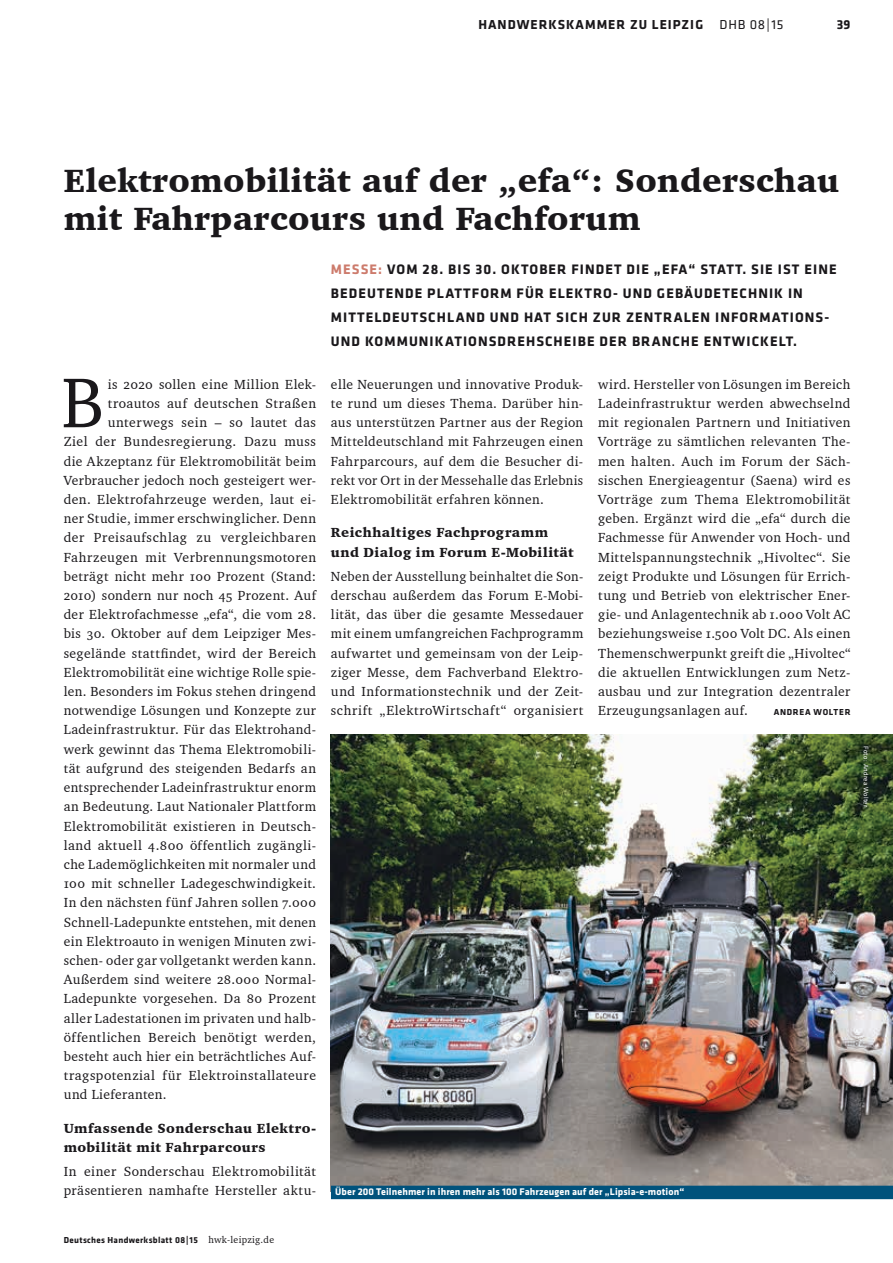
<style>
.page{position:relative;width:893px;height:1263px;background:#fff}
.page>*{position:absolute;margin:0;border:0;box-sizing:border-box;transform-origin:0 0}
.t1{font:72.15px "Charter OSFBT";color:#1a181b}
.t2{font:900 33px/38.4px "Charter OSFBT";letter-spacing:.01em;color:#1a181b}
.t3{font:700 14.25px/24px "Klavika Basic";letter-spacing:.075em;color:#1a181b}
.t4{font:13.5px/19.2px "Charter OSFBT";letter-spacing:.035em;color:#1a181b;text-align:justify}
.t5{font:900 13.5px/19.2px "Charter OSFBT";letter-spacing:.035em;color:#1a181b}
.t6{font:700 13.5px "Klavika Basic";letter-spacing:.075em;color:#1a181b}
.t7{font:700 10.05px "Klavika Basic";letter-spacing:.01em;color:#fff}
.t8{font:700 9px "Klavika Basic";letter-spacing:.035em;color:#1a181b}
.t9{font:700 9px "Klavika Basic";letter-spacing:.08em;color:#1a181b}
.t10{font:6.75px "Klavika Basic";letter-spacing:.04em;color:#fff}
.s1{font-weight:400}
.s2{color:#cd7b6c}
.s3{font-family:"Charter OSFBT";font-weight:400;font-size:9.75px}
</style>
<div class="page">
<img style="left:331px;top:734px;width:562px;height:452px">
<div style="left:331px;top:1186px;width:562px;height:13px;background:#00527c"></div>
<p class="t6" style="left:478px;top:15px;width:307px">HANDWERKSKAMMER ZU LEIPZIG <span class="s1">DHB 08|15</span></p>
<p class="t6" style="left:837px;top:15px;width:15px">39</p>
<h2 class="t2" style="left:64px;top:161px;width:777px">Elektromobilität auf der „efa“: Sonderschau mit Fahrparcours und Fachforum</h2>
<h1 class="t1" style="left:61px;top:358px;width:44px">B</h1>
<p class="t4" style="left:108px;top:374px;width:210px">is 2020 sollen eine Million Elek-</p>
<p class="t4" style="left:108px;top:393px;width:210px">troautos auf deutschen Straßen</p>
<p class="t4" style="left:108px;top:413px;width:210px">unterwegs sein – so lautet das</p>
<p class="t4" style="left:64px;top:432px;width:254px">Ziel der Bundesregierung. Dazu muss</p>
<p class="t4" style="left:64px;top:451px;width:254px">die Akzeptanz für Elektromobilität beim</p>
<p class="t4" style="left:64px;top:470px;width:254px">Verbraucher jedoch noch gesteigert wer-</p>
<p class="t4" style="left:64px;top:489px;width:254px">den. Elektrofahrzeuge werden, laut ei-</p>
<p class="t4" style="left:64px;top:509px;width:254px">ner Studie, immer erschwinglicher. Denn</p>
<p class="t4" style="left:64px;top:528px;width:254px">der Preisaufschlag zu vergleichbaren</p>
<p class="t4" style="left:64px;top:547px;width:254px">Fahrzeugen mit Verbrennungsmotoren</p>
<p class="t4" style="left:64px;top:566px;width:254px">beträgt nicht mehr 100 Prozent (Stand:</p>
<p class="t4" style="left:64px;top:585px;width:254px">2010) sondern nur noch 45 Prozent. Auf</p>
<p class="t4" style="left:64px;top:605px;width:254px">der Elektrofachmesse „efa“, die vom 28.</p>
<p class="t4" style="left:64px;top:624px;width:254px">bis 30. Oktober auf dem Leipziger Mes-</p>
<p class="t4" style="left:64px;top:643px;width:254px">segelände stattfindet, wird der Bereich</p>
<p class="t4" style="left:64px;top:662px;width:254px">Elektromobilität eine wichtige Rolle spie-</p>
<p class="t4" style="left:64px;top:681px;width:254px">len. Besonders im Fokus stehen dringend</p>
<p class="t4" style="left:64px;top:701px;width:254px">notwendige Lösungen und Konzepte zur</p>
<p class="t4" style="left:64px;top:720px;width:254px">Ladeinfrastruktur. Für das Elektrohand-</p>
<p class="t4" style="left:64px;top:739px;width:254px">werk gewinnt das Thema Elektromobili-</p>
<p class="t4" style="left:64px;top:758px;width:254px">tät aufgrund des steigenden Bedarfs an</p>
<p class="t4" style="left:64px;top:777px;width:254px">entsprechender Ladeinfrastruktur enorm</p>
<p class="t4" style="left:64px;top:797px;width:254px">an Bedeutung. Laut Nationaler Plattform</p>
<p class="t4" style="left:64px;top:816px;width:254px">Elektromobilität existieren in Deutsch-</p>
<p class="t4" style="left:64px;top:835px;width:254px">land aktuell 4.800 öffentlich zugängli-</p>
<p class="t4" style="left:64px;top:854px;width:254px">che Lademöglichkeiten mit normaler und</p>
<p class="t4" style="left:64px;top:873px;width:254px">100 mit schneller Ladegeschwindigkeit.</p>
<p class="t4" style="left:64px;top:893px;width:254px">In den nächsten fünf Jahren sollen 7.000</p>
<p class="t4" style="left:64px;top:912px;width:254px">Schnell-Ladepunkte entstehen, mit denen</p>
<p class="t4" style="left:64px;top:931px;width:254px">ein Elektroauto in wenigen Minuten zwi-</p>
<p class="t4" style="left:64px;top:950px;width:254px">schen- oder gar vollgetankt werden kann.</p>
<p class="t4" style="left:64px;top:969px;width:254px">Außerdem sind weitere 28.000 Normal-</p>
<p class="t4" style="left:64px;top:989px;width:254px">Ladepunkte vorgesehen. Da 80 Prozent</p>
<p class="t4" style="left:64px;top:1008px;width:254px">aller Ladestationen im privaten und halb-</p>
<p class="t4" style="left:64px;top:1027px;width:254px">öffentlichen Bereich benötigt werden,</p>
<p class="t4" style="left:64px;top:1046px;width:254px">besteht auch hier ein beträchtliches Auf-</p>
<p class="t4" style="left:64px;top:1065px;width:254px">tragspotenzial für Elektroinstallateure</p>
<p class="t4" style="left:64px;top:1085px;width:104px">und Lieferanten.</p>
<p class="t5" style="left:64px;top:1118px;width:254px">Umfassende Sonderschau Elektro&shy;mobilität mit Fahrparcours</p>
<p class="t4" style="left:64px;top:1161px;width:254px">In einer Sonderschau Elektromobilität präsentieren namhafte Hersteller aktu-</p>
<p class="t3" style="left:331px;top:256px;width:507px"><span class="s2">MESSE:</span> VOM 28. BIS 30. OKTOBER FINDET DIE „EFA“ STATT. SIE IST EINE BEDEUTENDE PLATTFORM FÜR ELEKTRO- UND GEBÄUDETECHNIK IN MITTELDEUTSCHLAND UND HAT SICH ZUR ZENTRALEN INFORMATIONS-UND KOMMUNIKATIONSDREHSCHEIBE DER BRANCHE ENTWICKELT.</p>
<p class="t4" style="left:331px;top:374px;width:254px">elle Neuerungen und innovative Produk&shy;te rund um dieses Thema. Darüber hin&shy;aus unterstützen Partner aus der Region Mitteldeutschland mit Fahrzeugen einen Fahrparcours, auf dem die Besucher di&shy;rekt vor Ort in der Messehalle das Erlebnis Elektromobilität erfahren können.</p>
<p class="t5" style="left:331px;top:523px;width:244px">Reichhaltiges Fachprogramm und Dialog im Forum E-Mobilität</p>
<p class="t4" style="left:331px;top:566px;width:254px">Neben der Ausstellung beinhaltet die Son&shy;derschau außerdem das Forum E-Mobi&shy;lität, das über die gesamte Messedauer mit einem umfangreichen Fachprogramm aufwartet und gemeinsam von der Leip&shy;ziger Messe, dem Fachverband Elektro&shy;und Informationstechnik und der Zeit&shy;schrift „ElektroWirtschaft“ organisiert</p>
<p class="t4" style="left:598px;top:374px;width:254px">wird. Hersteller von Lösungen im Bereich Ladeinfrastruktur werden abwechselnd mit regionalen Partnern und Initiativen Vorträge zu sämtlichen relevanten The&shy;men halten. Auch im Forum der Säch&shy;sischen Energieagentur (Saena) wird es Vorträge zum Thema Elektromobilität geben. Ergänzt wird die „efa“ durch die Fachmesse für Anwender von Hoch- und Mittelspannungstechnik „Hivoltec“. Sie zeigt Produkte und Lösungen für Errich&shy;tung und Betrieb von elektrischer Ener&shy;gie- und Anlagentechnik ab 1.000 Volt AC beziehungsweise 1.500 Volt DC. Als einen Themenschwerpunkt greift die „Hivoltec“ die aktuellen Entwicklungen zum Netz&shy;ausbau und zur Integration dezentraler Erzeugungsanlagen auf.</p>
<p class="t9" style="left:774px;top:706px;width:78px">ANDREA WOLTER</p>
<p class="t7" style="left:335px;top:1185px;width:350px">Über 200 Teilnehmer in ihren mehr als 100 Fahrzeugen auf der „Lipsia-e-motion“</p>
<p class="t10" style="left:870px;top:746px;width:62px;rotate:90deg">Foto: Andrea Wolter</p>
<p class="t8" style="left:64px;top:1234px;width:212px">Deutsches Handwerksblatt 08|15 <span class="s3">hwk-leipzig.de</span></p>
</div>
